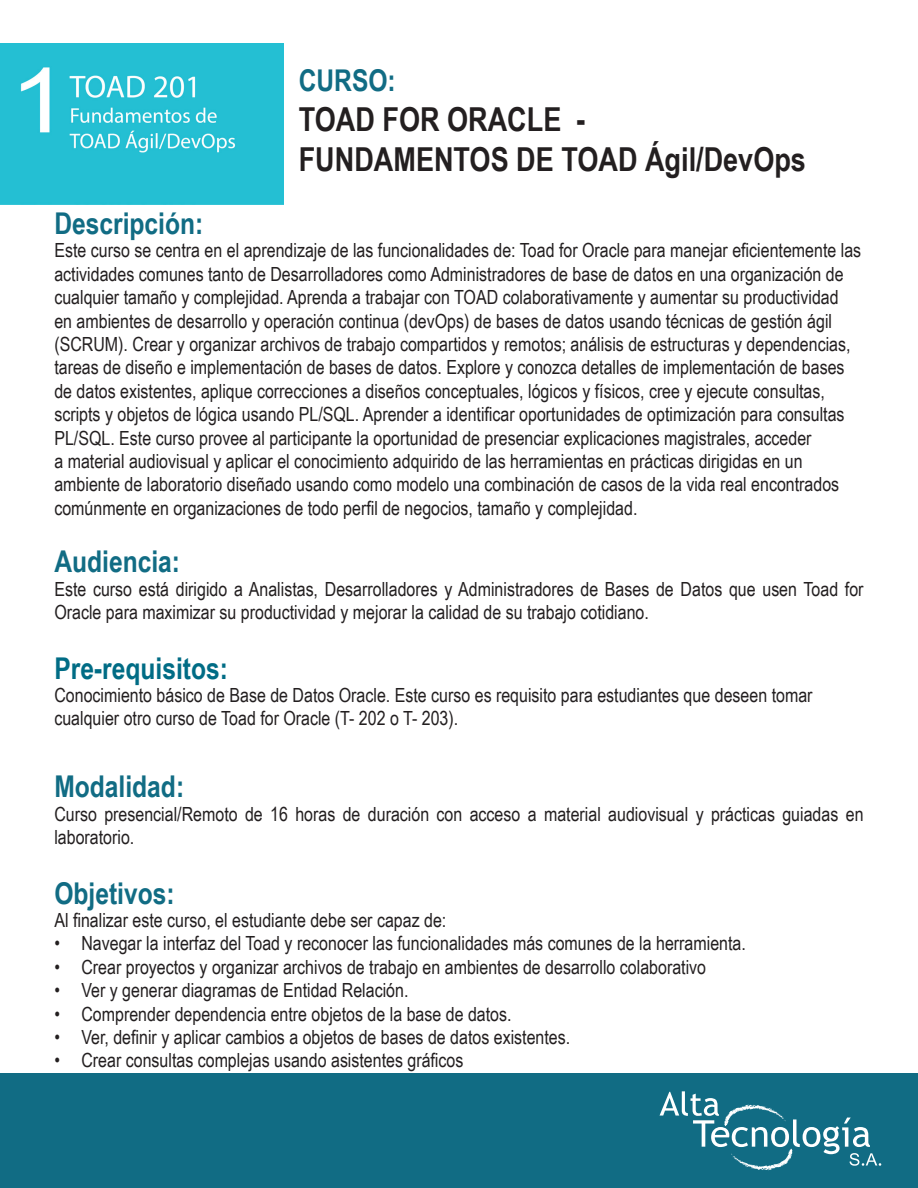
<style>
.page{position:relative;width:918px;height:1188px;background:#fff}
.page>*{position:absolute;margin:0;border:0;box-sizing:border-box;transform-origin:0 0}
.t1{font:700 33px "Arial Narrow";color:#231f20}
.t2{font:700 30px "Arial Narrow";color:#116c84}
.t3{font:700 30px "Arial Narrow";color:#006c85}
.t4{font:19.5px/23.4px "Arial Narrow";color:#231f20}
</style>
<div class="page">
<div style="left:0;top:1074px;width:918px;height:114px;background:#116c84"></div>
<svg style="left:660px;top:1091px;width:221px;height:80px"></svg>
<img style="left:0;top:44px;width:284px;height:161px">
<p class="t2" style="left:299px;top:58px;width:99px">CURSO:</p>
<p class="t1" style="left:299px;top:94px;width:288px">TOAD FOR ORACLE -</p>
<p class="t1" style="left:299px;top:134px;width:509px">FUNDAMENTOS DE TOAD Ágil/DevOps</p>
<p class="t2" style="left:54px;top:201px;width:151px">Descripción:</p>
<p class="t4" style="left:54px;top:238px;width:808px">Este curso se centra en el aprendizaje de las funcionalidades de: Toad for Oracle para manejar eficientemente las actividades comunes tanto de Desarrolladores como Administradores de base de datos en una organización de cualquier tamaño y complejidad. Aprenda a trabajar con TOAD colaborativamente y aumentar su productividad en ambientes de desarrollo y operación continua (devOps) de bases de datos usando técnicas de gestión ágil (SCRUM). Crear y organizar archivos de trabajo compartidos y remotos; análisis de estructuras y dependencias, tareas de diseño e implementación de bases de datos. Explore y conozca detalles de implementación de bases de datos existentes, aplique correcciones a diseños conceptuales, lógicos y físicos, cree y ejecute consultas, scripts y objetos de lógica usando PL/SQL. Aprender a identificar oportunidades de optimización para consultas PL/SQL. Este curso provee al participante la oportunidad de presenciar explicaciones magistrales, acceder<br>a material audiovisual y aplicar el conocimiento adquirido de las herramientas en prácticas dirigidas en un ambiente de laboratorio diseñado usando como modelo una combinación de casos de la vida real encontrados comúnmente en organizaciones de todo perfil de negocios, tamaño y complejidad.</p>
<p class="t2" style="left:54px;top:539px;width:127px">Audiencia:</p>
<p class="t4" style="left:54px;top:577px;width:811px">Este curso está dirigido a Analistas, Desarrolladores y Administradores de Bases de Datos que usen Toad for<br>Oracle para maximizar su productividad y mejorar la calidad de su trabajo cotidiano.</p>
<p class="t3" style="left:54px;top:645px;width:175px">Pre-requisitos:</p>
<p class="t4" style="left:54px;top:683px;width:760px">Conocimiento básico de Base de Datos Oracle. Este curso es requisito para estudiantes que deseen tomar cualquier otro curso de Toad for Oracle (T- 202 o T- 203).</p>
<p class="t2" style="left:54px;top:764px;width:131px">Modalidad:</p>
<p class="t4" style="left:54px;top:802px;width:811px">Curso presencial/Remoto de 16 horas de duración con acceso a material audiovisual y prácticas guiadas en laboratorio.</p>
<p class="t2" style="left:54px;top:870px;width:122px">Objetivos:</p>
<p class="t4" style="left:54px;top:908px;width:393px">Al finalizar este curso, el estudiante debe ser capaz de:</p>
<p class="t4" style="left:54px;top:931px;width:693px">• Navegar la interfaz del Toad y reconocer las funcionalidades más comunes de la herramienta.</p>
<p class="t4" style="left:54px;top:955px;width:653px">• Crear proyectos y organizar archivos de trabajo en ambientes de desarrollo colaborativo</p>
<p class="t4" style="left:54px;top:978px;width:356px">• Ver y generar diagramas de Entidad Relación.</p>
<p class="t4" style="left:54px;top:1001px;width:459px">• Comprender dependencia entre objetos de la base de datos.</p>
<p class="t4" style="left:54px;top:1025px;width:517px">• Ver, definir y aplicar cambios a objetos de bases de datos existentes.</p>
<p class="t4" style="left:54px;top:1048px;width:411px">• Crear consultas complejas usando asistentes gráficos</p>
</div>
